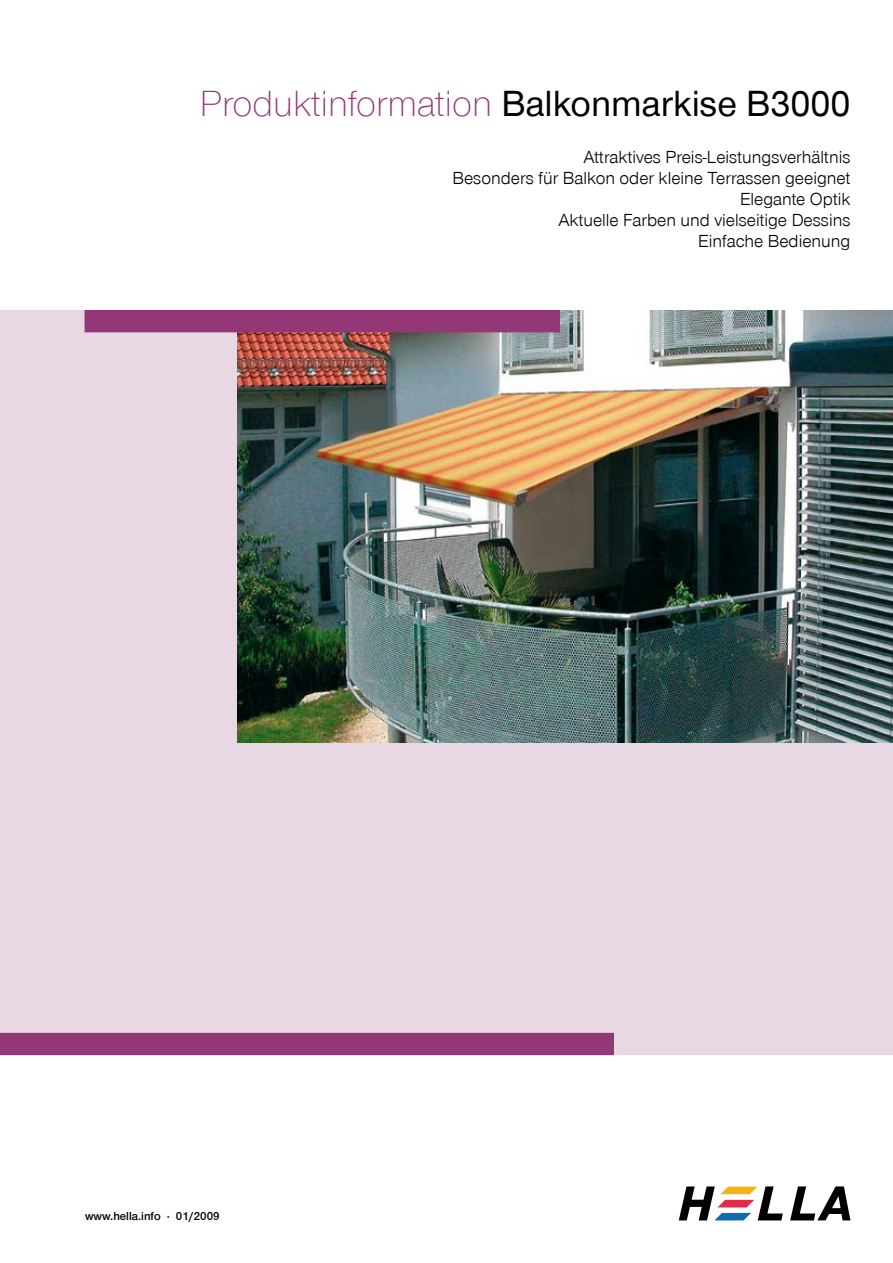
<style>
.page{position:relative;width:893px;height:1263px;background:#fff}
.page>*{position:absolute;margin:0;border:0;box-sizing:border-box;transform-origin:0 0}
.t1{font:300 37.5px "Nimbus San Nov T";color:#933777}
.t2{font:18px/21px "Nimbus San Nov T";color:#000;text-align:right}
.t3{font:12px "Nimbus San Nov T Sem Bol";color:#000}
.s1{font-weight:500;color:#000}
</style>
<div class="page">
<svg style="left:790px;top:1186px;width:60px;height:34px"></svg>
<svg style="left:679px;top:1186px;width:104px;height:34px"></svg>
<div style="left:0;top:311px;width:893px;height:743px;background:#e7d8e3"></div>
<img style="left:238px;top:311px;width:655px;height:432px">
<div style="left:0;top:1033px;width:613px;height:21px;background:#933777"></div>
<div style="left:85px;top:311px;width:474px;height:21px;background:#933777"></div>
<h1 class="t1" style="left:200px;top:82px;width:652px">Produktinformation <span class="s1">Balkonmarkise B3000</span></h1>
<p class="t2" style="left:453px;top:147px;width:399px">Attraktives Preis-Leistungsverhältnis<br>Besonders für Balkon oder kleine Terrassen geeignet Elegante Optik<br>Aktuelle Farben und vielseitige Dessins<br>Einfache Bedienung</p>
<p class="t3" style="left:85px;top:1209px;width:136px">www.hella.info · 01/2009</p>
</div>
